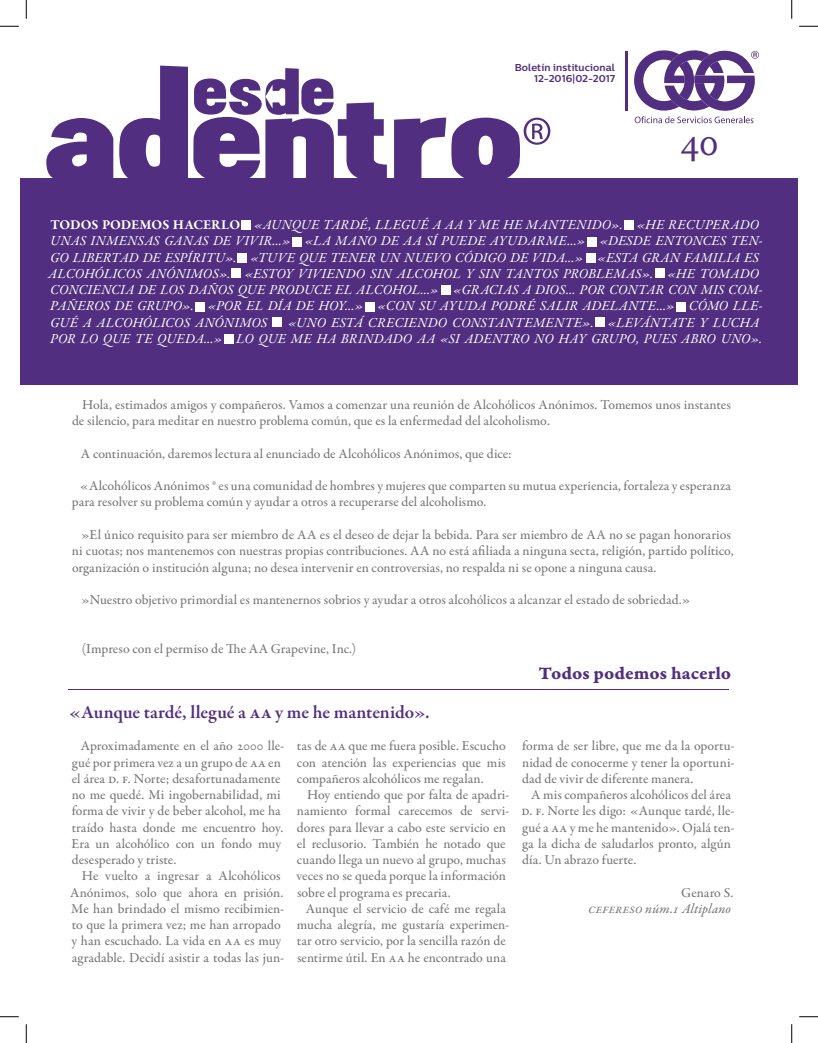
<style>
.page{position:relative;width:818px;height:1043px;background:#fff}
.page>*{position:absolute;margin:0;border:0;box-sizing:border-box;transform-origin:0 0}
.Apartado_1__inicial{font:40px "Minion Pro";color:#522e81}
.Subtítulo_1{font:600 18.75px "Garamond Premr Pro";letter-spacing:-.005em;color:#522e81}
.t1{font:18.75px "Garamond Premr Pro Bd Capt";color:#522e81}
.Ordinario{font:500 13.75px/16.2px "Garamond Premr Pro";letter-spacing:-.005em;color:#77777a}
.Cita_pf{font:italic 13.75px/16.2px "Garamond Premr Pro";letter-spacing:.005em;color:#fff}
.Autor{font:500 13.75px "Garamond Premr Pro";letter-spacing:.015em;color:#77777a}
.Autor-2{font:13.75px/16.2px "Garamond Premr Pro Med It";letter-spacing:.005em;color:#77777a;text-align:right}
.Apartado_1__inicial-2{font:700 10px/11.2px "Centrale Sans";letter-spacing:.01em;color:#522e81;text-align:right}
.s1{font-weight:700;font-style:normal}
.s2{font-family:"Garamond Premr Pro Capt";font-weight:400}
.s3{font-family:"Garamond Premr Pro";font-weight:500}
.s4{font-family:"Garamond Premr Pro";font-style:italic}
</style>
<div class="page">
<hr style="left:625px;top:51px;width:2px;height:59px;background:#522e81">
<div style="left:20px;top:178px;width:778px;height:207px;background:#522e81"></div>
<div style="left:441px;top:286px;width:9px;height:9px;background:#fff"></div>
<div style="left:587px;top:237px;width:9px;height:9px;background:#fff"></div>
<div style="left:655px;top:269px;width:9px;height:9px;background:#fff"></div>
<div style="left:272px;top:317px;width:9px;height:10px;background:#fff"></div>
<div style="left:586px;top:253px;width:9px;height:9px;background:#fff"></div>
<div style="left:676px;top:302px;width:9px;height:9px;background:#fff"></div>
<div style="left:242px;top:221px;width:9px;height:9px;background:#fff"></div>
<div style="left:237px;top:253px;width:9px;height:9px;background:#fff"></div>
<div style="left:195px;top:302px;width:9px;height:9px;background:#fff"></div>
<div style="left:366px;top:302px;width:9px;height:9px;background:#fff"></div>
<div style="left:293px;top:237px;width:9px;height:9px;background:#fff"></div>
<div style="left:625px;top:221px;width:9px;height:9px;background:#fff"></div>
<div style="left:231px;top:269px;width:9px;height:9px;background:#fff"></div>
<div style="left:225px;top:335px;width:9px;height:9px;background:#fff"></div>
<div style="left:595px;top:317px;width:9px;height:10px;background:#fff"></div>
<hr style="left:69px;top:688px;width:660px;height:1px;background:#522e81">
<svg style="left:634px;top:50px;width:124px;height:73px"></svg>
<svg style="left:46px;top:118px;width:67px;height:60px"></svg>
<svg style="left:394px;top:118px;width:156px;height:60px"></svg>
<svg style="left:119px;top:66px;width:268px;height:112px"></svg>
<svg style="left:0;top:25px;width:19px;height:2px"></svg>
<svg style="left:799px;top:25px;width:19px;height:2px"></svg>
<svg style="left:0;top:1016px;width:19px;height:1px"></svg>
<svg style="left:799px;top:1016px;width:19px;height:1px"></svg>
<svg style="left:25px;top:0;width:2px;height:19px"></svg>
<svg style="left:25px;top:1024px;width:2px;height:18px"></svg>
<svg style="left:791px;top:0;width:1px;height:19px"></svg>
<svg style="left:791px;top:1024px;width:1px;height:18px"></svg>
<p class="Apartado_1__inicial-2" style="left:514px;top:62px;width:102px">Boletín institucional<br>12-2016|02-2017</p>
<p class="Apartado_1__inicial" style="left:680px;top:115px;width:40px">40</p>
<p class="Cita_pf" style="left:48px;top:217px;width:715px"><span class="s1">TODOS PODEMOS HACERLO</span> «AUNQUE TARDÉ, LLEGUÉ A AA Y ME HE MANTENIDO». «HE RECUPERADO UNAS INMENSAS GANAS DE VIVIR…» «LA MANO DE AA SÍ PUEDE AYUDARME…» «DESDE ENTONCES TEN-GO LIBERTAD DE ESPÍRITU». «TUVE QUE TENER UN NUEVO CÓDIGO DE VIDA…» «ESTA GRAN FAMILIA ES ALCOHÓLICOS ANÓNIMOS». «ESTOY VIVIENDO SIN ALCOHOL Y SIN TANTOS PROBLEMAS». «HE TOMADO CONCIENCIA DE LOS DAÑOS QUE PRODUCE EL ALCOHOL…» «GRACIAS A DIOS… POR CONTAR CON MIS COM-PAÑEROS DE GRUPO». «POR EL DÍA DE HOY…» «CON SU AYUDA PODRÉ SALIR ADELANTE…» CÓMO LLE-GUÉ A ALCOHÓLICOS ANÓNIMOS</p>
<p class="Cita_pf" style="left:50px;top:315px;width:713px;text-align:right">«UNO ESTÁ CRECIENDO CONSTANTEMENTE». «LEVÁNTATE Y LUCHA<br>POR LO QUE TE QUEDA…» LO QUE ME HA BRINDADO AA «SI ADENTRO NO HAY GRUPO, PUES ABRO UNO».</p>
<p class="Ordinario" style="left:72px;top:397px;width:660px;text-indent:10px">Hola, estimados amigos y compañeros. Vamos a comenzar una reunión de Alcohólicos Anónimos. Tomemos unos instantes de silencio, para meditar en nuestro problema común, que es la enfermedad del alcoholismo.</p>
<p class="Ordinario" style="left:81px;top:445px;width:432px">A continuación, daremos lectura al enunciado de Alcohólicos Anónimos, que dice:</p>
<p class="Ordinario" style="left:72px;top:478px;width:660px;text-indent:8px">«Alcohólicos Anónimos <span class="s2">®</span> es una comunidad de hombres y mujeres que comparten su mutua experiencia, fortaleza y esperanza para resolver su problema común y ayudar a otros a recuperarse del alcoholismo.</p>
<p class="Ordinario" style="left:72px;top:527px;width:663px;text-indent:9px">»El único requisito para ser miembro de AA es el deseo de dejar la bebida. Para ser miembro de AA no se pagan honorarios ni cuotas; nos mantenemos con nuestras propias contribuciones. AA no está afiliada a ninguna secta, religión, partido político, organización o institución alguna; no desea intervenir en controversias, no respalda ni se opone a ninguna causa.</p>
<p class="Ordinario" style="left:81px;top:592px;width:611px">»Nuestro objetivo primordial es mantenernos sobrios y ayudar a otros alcohólicos a alcanzar el estado de sobriedad.»</p>
<p class="Autor" style="left:82px;top:640px;width:276px">(Impreso con el permiso de The AA Grapevine, Inc.)</p>
<p class="Subtítulo_1" style="left:69px;top:700px;width:362px">«Aunque tardé, llegué a aa y me he mantenido».</p>
<p class="Ordinario" style="left:71px;top:738px;width:214px;text-indent:9px">Aproximadamente en el año 2000 lle&shy;gué por primera vez a un grupo de aa en el área d. f. Norte; desafortunadamente no me quedé. Mi ingobernabilidad, mi forma de vivir y de beber alcohol, me ha traído hasta donde me encuentro hoy.<br>Era un alcohólico con un fondo muy desesperado y triste.</p>
<p class="Ordinario" style="left:70px;top:868px;width:215px;text-indent:12px">He vuelto a ingresar a Alcohólicos Anónimos, solo que ahora en prisión.<br>Me han brindado el mismo recibimien&shy;to que la primera vez; me han arropado y han escuchado. La vida en aa es muy agradable. Decidí asistir a todas las jun-</p>
<p class="Ordinario" style="left:297px;top:738px;width:210px;text-align:justify">tas de aa que me fuera posible. Escucho con atención las experiencias que mis compañeros alcohólicos me regalan.</p>
<p class="Ordinario" style="left:296px;top:787px;width:214px;text-indent:10px">Hoy entiendo que por falta de apadri&shy;namiento formal carecemos de servi&shy;dores para llevar a cabo este servicio en el reclusorio. También he notado que cuando llega un nuevo al grupo, muchas veces no se queda porque la información sobre el programa es precaria.</p>
<p class="Ordinario" style="left:297px;top:900px;width:214px;text-align:center">Aunque el servicio de café me regala mucha alegría, me gustaría experimen&shy;tar otro servicio, por la sencilla razón de sentirme útil. En aa he encontrado una</p>
<p class="t1" style="left:539px;top:662px;width:194px">Todos podemos hacerlo</p>
<p class="Ordinario" style="left:522px;top:738px;width:214px;text-align:justify">forma de ser libre, que me da la oportu&shy;nidad de conocerme y tener la oportuni&shy;dad de vivir de diferente manera.</p>
<p class="Ordinario" style="left:521px;top:787px;width:214px;text-indent:10px">A mis compañeros alcohólicos del área d. f. Norte les digo: «Aunque tardé, lle&shy;gué a aa y me he mantenido». Ojalá ten&shy;ga la dicha de saludarlos pronto, algún día. Un abrazo fuerte.</p>
<p class="Autor-2" style="left:588px;top:885px;width:146px"><span class="s3">Genaro S.<br></span><span class="s4">cefereso</span> núm.1 Altiplano</p>
</div>
